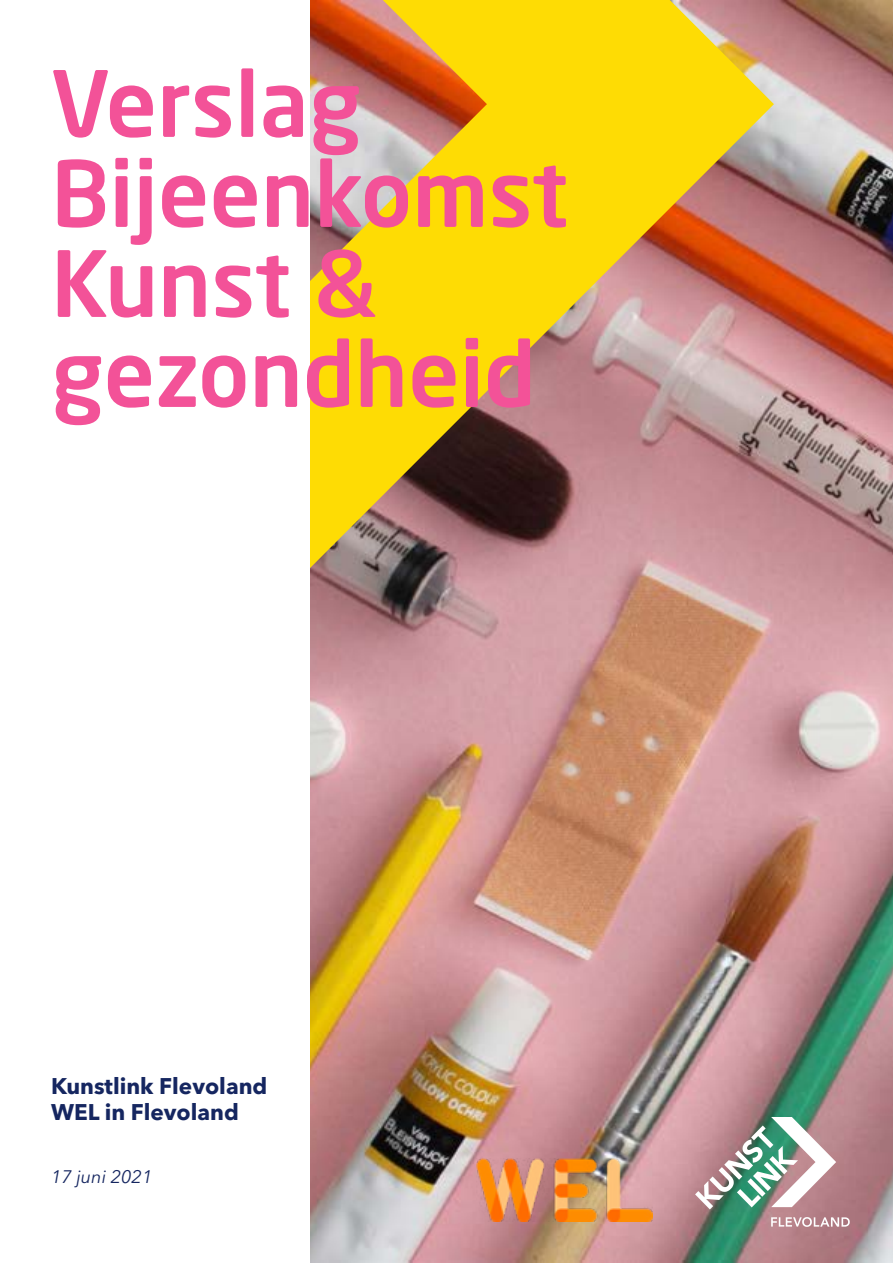
<style>
.page{position:relative;width:893px;height:1263px;background:#fff}
.page>*{position:absolute;margin:0;border:0;box-sizing:border-box;transform-origin:0 0}
.t1{font:500 90px/90px "Neo Sans Std";color:#f35298}
.t2{font:700 22.5px/25.5px "Avenir Next LT Pro";color:#152660}
.t3{font:italic 18px "Avenir Next LT Pro";color:#152660}
</style>
<div class="page">
<img style="left:310px;top:0;width:583px;height:1263px">
<svg style="left:310px;top:0;width:464px;height:719px;background:#d1a453"></svg>
<svg style="left:695px;top:1117px;width:141px;height:92px"></svg>
<svg style="left:771px;top:1217px;width:79px;height:10px"></svg>
<img style="left:476px;top:1159px;width:177px;height:62px">
<p class="t1" style="left:51px;top:57px;width:519px">Verslag<br>Bijeenkomst<br>Kunst &amp; gezondheid</p>
<p class="t2" style="left:51px;top:1073px;width:218px">Kunstlink Flevoland<br>WEL in Flevoland</p>
<p class="t3" style="left:51px;top:1165px;width:103px">17 juni 2021</p>
</div>
